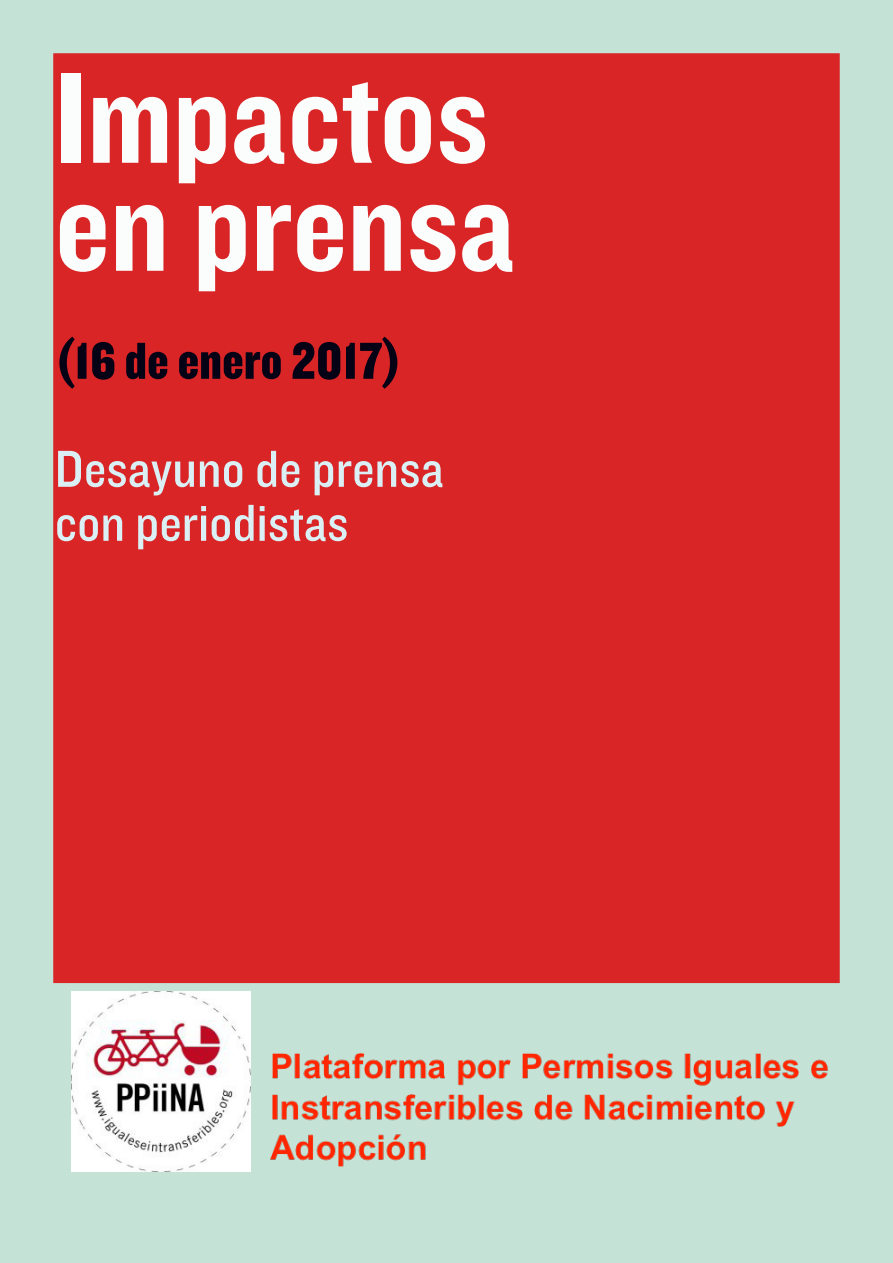
<style>
.page{position:relative;width:893px;height:1263px;background:#fff}
.page>*{position:absolute;margin:0;border:0;box-sizing:border-box;transform-origin:0 0}
.t1{font:135px "Knockout 50 Welterweight";color:#fbfdfc}
.t2{font:54px "Knockout 30 Junior Welterwt";color:#daf0f5}
.t3{font:54px "Knockout HTF70 Full Welterwt";color:#060215}
</style>
<div class="page">
<img style="left:259px;top:1038px;width:580px;height:138px">
<img style="left:71px;top:991px;width:180px;height:180px">
<div style="left:54px;top:54px;width:785px;height:928px;background:#d92526"></div>
<p class="t1" style="left:55px;top:29px;width:435px">Impactos</p>
<p class="t1" style="left:55px;top:137px;width:462px">en prensa</p>
<p class="t3" style="left:55px;top:333px;width:349px">(16 de enero 2017)</p>
<p class="t2" style="left:55px;top:432px;width:391px">Desayuno de prensa</p>
<p class="t2" style="left:55px;top:486px;width:295px">con periodistas</p>
</div>
